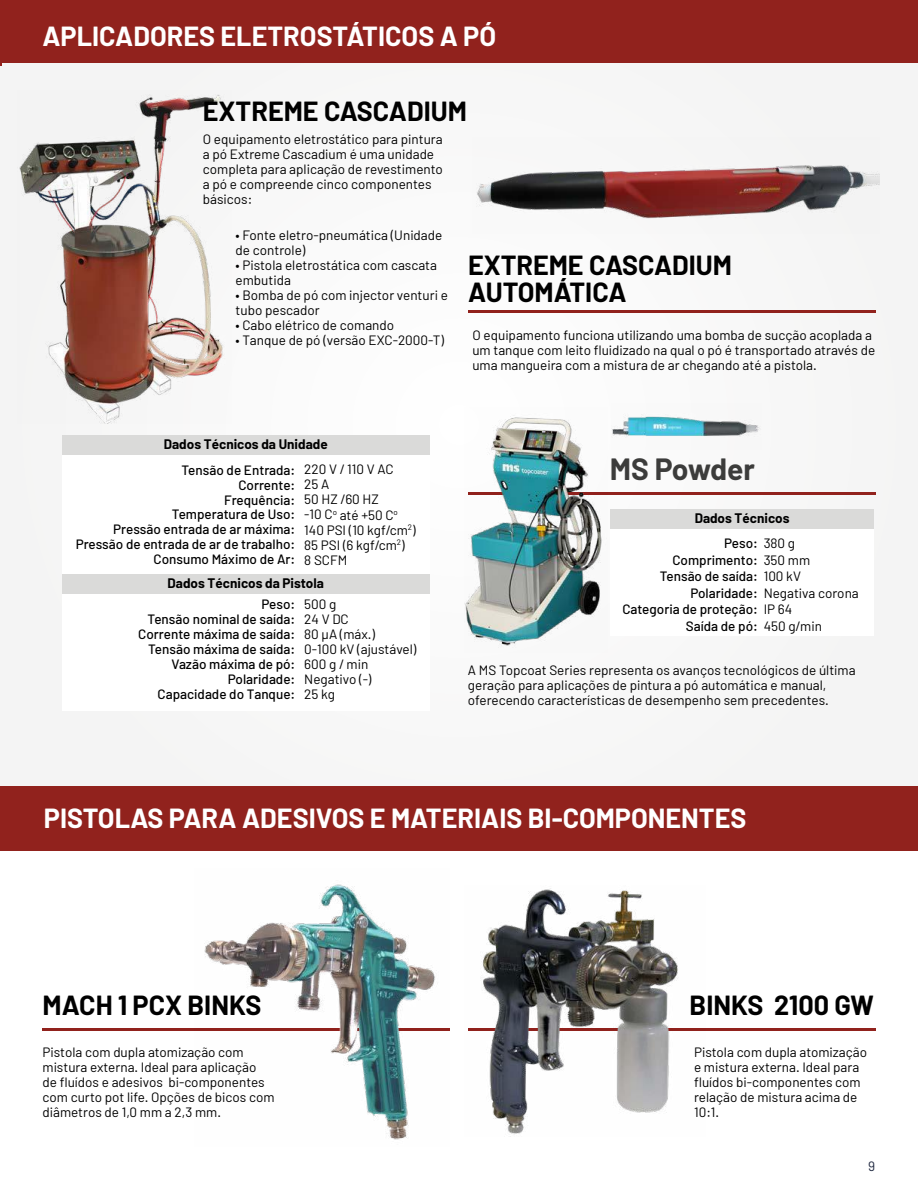
<style>
.page{position:relative;width:918px;height:1188px;background:#fff}
.page>*{position:absolute;margin:0;border:0;box-sizing:border-box;transform-origin:0 0}
.t1{font:700 30px "Barlow";letter-spacing:-.015em;color:#3c3c3b}
.t2{font:700 27px "Barlow";color:#fff}
.t3{font:700 27px/27px "Barlow";color:#000}
.t4{font:13.5px/15px "Barlow";color:#000}
.t5{font:500 13.5px/15px "Barlow";color:#000;text-align:right}
.t6{font:700 13.5px "Barlow";color:#000}
.t7{font:13.5px "Barlow";color:#1d263e}
.s1{font-weight:400}
.s2{font-weight:500}
</style>
<div class="page">
<div style="left:0;top:0;width:918px;height:66px;background:#91221d"></div>
<div style="left:0;top:785px;width:918px;height:66px;background:#91221d"></div>
<div style="left:0;top:64px;width:918px;height:721px;background:#f7f7f7"></div>
<hr style="left:43px;top:1028px;width:407px;height:3px;background:#91221d">
<hr style="left:468px;top:1028px;width:407px;height:3px;background:#91221d">
<img style="left:204px;top:884px;width:231px;height:256px">
<div style="left:62px;top:455px;width:367px;height:256px;background:#fff"></div>
<div style="left:62px;top:436px;width:368px;height:19px;background:#dadad9"></div>
<div style="left:62px;top:574px;width:368px;height:20px;background:#dadad9"></div>
<div style="left:610px;top:529px;width:264px;height:107px;background:#fff"></div>
<div style="left:610px;top:510px;width:264px;height:19px;background:#dadad9"></div>
<hr style="left:468px;top:492px;width:407px;height:3px;background:#91221d">
<img style="left:465px;top:417px;width:137px;height:229px">
<img style="left:19px;top:94px;width:204px;height:329px">
<img style="left:482px;top:888px;width:196px;height:249px">
<hr style="left:468px;top:310px;width:407px;height:3px;background:#91221d">
<hr style="left:0;top:0;width:1px;height:66px;background:#91221d">
<img style="left:477px;top:165px;width:403px;height:54px">
<img style="left:612px;top:416px;width:147px;height:20px">
<h2 class="t2" style="left:43px;top:19px;width:455px">APLICADORES ELETROSTÁTICOS A PÓ</h2>
<h2 class="t3" style="left:203px;top:97px;width:266px">EXTREME CASCADIUM</h2>
<p class="t4" style="left:203px;top:132px;width:242px">O equipamento eletrostático para pintura a pó Extreme Cascadium é uma unidade completa para aplicação de revestimento a pó e compreende cinco componentes básicos:</p>
<p class="t4" style="left:236px;top:227px;width:208px">• Fonte eletro-pneumática (Unidade de controle)</p>
<p class="t4" style="left:236px;top:257px;width:203px">• Pistola eletrostática com cascata embutida</p>
<p class="t4" style="left:236px;top:287px;width:214px">• Bomba de pó com injector venturi e tubo pescador</p>
<p class="t4" style="left:236px;top:317px;width:160px">• Cabo elétrico de comando</p>
<p class="t4" style="left:236px;top:332px;width:210px">• Tanque de pó (versão EXC-2000-T)</p>
<h2 class="t3" style="left:468px;top:252px;width:266px">EXTREME CASCADIUM<br>AUTOMÁTICA</h2>
<p class="t4" style="left:472px;top:327px;width:404px">O equipamento funciona utilizando uma bomba de sucção acoplada a um tanque com leito fluidizado na qual o pó é transportado através de uma mangueira com a mistura de ar chegando até a pistola.</p>
<p class="t6" style="left:164px;top:436px;width:165px">Dados Técnicos da Unidade</p>
<p class="t4" style="left:304px;top:462px;width:113px">220 V / 110 V AC<br>25 A<br>50 HZ /60 HZ<br>-10 C<sup>o</sup> até +50 C<sup>o<br></sup>140 PSI (10 kgf/cm<sup>2</sup>)<br>85 PSI (6 kgf/cm<sup>2</sup>)<br>8 SCFM</p>
<p class="t4" style="left:304px;top:597px;width:114px">500 g<br>24 V DC<br>80 µA (máx.)<br>0-100 kV (ajustável)<br>600 g / min<br>Negativo (-)<br>25 kg</p>
<p class="t5" style="left:76px;top:462px;width:221px">Tensão de Entrada:<br>Corrente:<br>Frequência:<br>Temperatura de Uso:<br>Pressão entrada de ar máxima:<br>Pressão de entrada de ar de trabalho:<br>Consumo Máximo de Ar:</p>
<p class="t5" style="left:138px;top:597px;width:159px">Peso:<br>Tensão nominal de saída:<br>Corrente máxima de saída:<br>Tensão máxima de saída:<br>Vazão máxima de pó:<br>Polaridade:<br>Capacidade do Tanque:</p>
<p class="t6" style="left:168px;top:575px;width:158px">Dados Técnicos da Pistola</p>
<h1 class="t1" style="left:610px;top:450px;width:147px">MS Powder</h1>
<p class="t6" style="left:695px;top:510px;width:96px">Dados Técnicos</p>
<p class="t5" style="left:724px;top:536px;width:73px">Peso: <span class="s1">380 g</span></p>
<p class="t5" style="left:672px;top:552px;width:139px">Comprimento: <span class="s1">350 mm</span></p>
<p class="t5" style="left:660px;top:569px;width:143px">Tensão de saída: <span class="s1">100 kV</span></p>
<p class="t4" style="left:690px;top:585px;width:170px"><span class="s2">Polaridade:</span> Negativa corona</p>
<p class="t5" style="left:622px;top:602px;width:171px">Categoria de proteção: <span class="s1">IP 64</span></p>
<p class="t5" style="left:686px;top:618px;width:138px">Saída de pó: <span class="s1">450 g/min</span></p>
<p class="t4" style="left:468px;top:663px;width:389px">A MS Topcoat Series representa os avanços tecnológicos de última geração para aplicações de pintura a pó automática e manual, oferecendo características de desempenho sem precedentes.</p>
<h2 class="t2" style="left:44px;top:801px;width:704px">PISTOLAS PARA ADESIVOS E MATERIAIS BI-COMPONENTES</h2>
<h2 class="t3" style="left:43px;top:992px;width:220px">MACH 1 PCX BINKS</h2>
<h2 class="t3" style="left:690px;top:992px;width:186px">BINKS 2100 GW</h2>
<p class="t4" style="left:43px;top:1044px;width:234px">Pistola com dupla atomização com mistura externa. Ideal para aplicação<br>de fluídos e adesivos bi-componentes com curto pot life. Opções de bicos com diâmetros de 1,0 mm a 2,3 mm.</p>
<p class="t4" style="left:694px;top:1044px;width:175px">Pistola com dupla atomização e mistura externa. Ideal para fluídos bi-componentes com relação de mistura acima de<br>10:1.</p>
<p class="t7" style="left:868px;top:1158px;width:9px">9</p>
</div>
